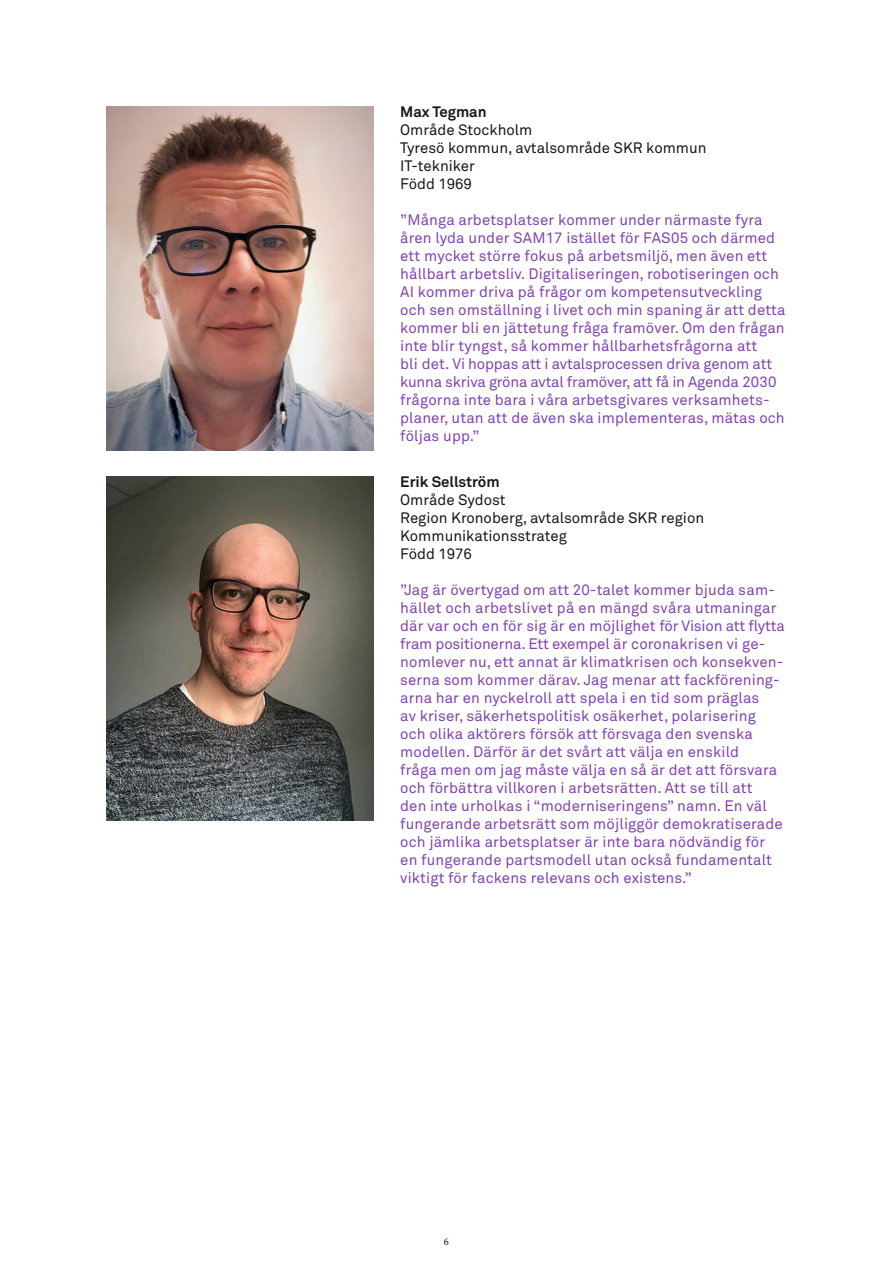
<style>
.page{position:relative;width:893px;height:1263px;background:#fff}
.page>*{position:absolute;margin:0;border:0;box-sizing:border-box;transform-origin:0 0}
.t1{font:15px/18px "Akkurat";letter-spacing:.01em;color:#8144ae}
.t2{font:15px/18px "Akkurat";color:#1a171c}
.t3{font:700 15px "Akkurat";color:#1a171c}
.t4{font:10.5px "Minion Pro";color:#1a171c}
</style>
<div class="page">
<img style="left:106px;top:106px;width:268px;height:345px">
<img style="left:106px;top:476px;width:268px;height:345px">
<p class="t3" style="left:400px;top:102px;width:88px">Max Tegman</p>
<p class="t2" style="left:400px;top:121px;width:134px">Område Stockholm</p>
<p class="t2" style="left:400px;top:139px;width:308px">Tyresö kommun, avtalsområde SKR kommun<br>IT-tekniker</p>
<p class="t2" style="left:400px;top:175px;width:73px">Född 1969</p>
<p class="t1" style="left:400px;top:211px;width:387px">”Många arbetsplatser kommer under närmaste fyra åren lyda under SAM17 istället för FAS05 och därmed ett mycket större fokus på arbetsmiljö, men även ett hållbart arbetsliv. Digitaliseringen, robotiseringen och AI kommer driva på frågor om kompetensutveckling och sen omställning i livet och min spaning är att detta kommer bli en jättetung fråga framöver. Om den frågan inte blir tyngst, så kommer hållbarhetsfrågorna att<br>bli det. Vi hoppas att i avtalsprocessen driva genom att kunna skriva gröna avtal framöver, att få in Agenda 2030 frågorna inte bara i våra arbetsgivares verksamhets&shy;planer, utan att de även ska implementeras, mätas och följas upp.”</p>
<p class="t3" style="left:400px;top:472px;width:101px">Erik Sellström</p>
<p class="t2" style="left:400px;top:491px;width:107px">Område Sydost</p>
<p class="t2" style="left:400px;top:509px;width:305px">Region Kronoberg, avtalsområde SKR region<br>Kommunikationsstrateg</p>
<p class="t2" style="left:400px;top:545px;width:73px">Född 1976</p>
<p class="t1" style="left:400px;top:581px;width:386px">”Jag är övertygad om att 20-talet kommer bjuda sam&shy;hället och arbetslivet på en mängd svåra utmaningar där var och en för sig är en möjlighet för Vision att flytta fram positionerna. Ett exempel är coronakrisen vi ge&shy;nomlever nu, ett annat är klimatkrisen och konsekven&shy;serna som kommer därav. Jag menar att fackförening&shy;arna har en nyckelroll att spela i en tid som präglas<br>av kriser, säkerhetspolitisk osäkerhet, polarisering och olika aktörers försök att försvaga den svenska modellen. Därför är det svårt att välja en enskild<br>fråga men om jag måste välja en så är det att försvara och förbättra villkoren i arbetsrätten. Att se till att<br>den inte urholkas i “moderniseringens” namn. En väl fungerande arbetsrätt som möjliggör demokratiserade och jämlika arbetsplatser är inte bara nödvändig för en fungerande partsmodell utan också fundamentalt viktigt för fackens relevans och existens.”</p>
<p class="t4" style="left:444px;top:1235px;width:7px">6</p>
</div>
